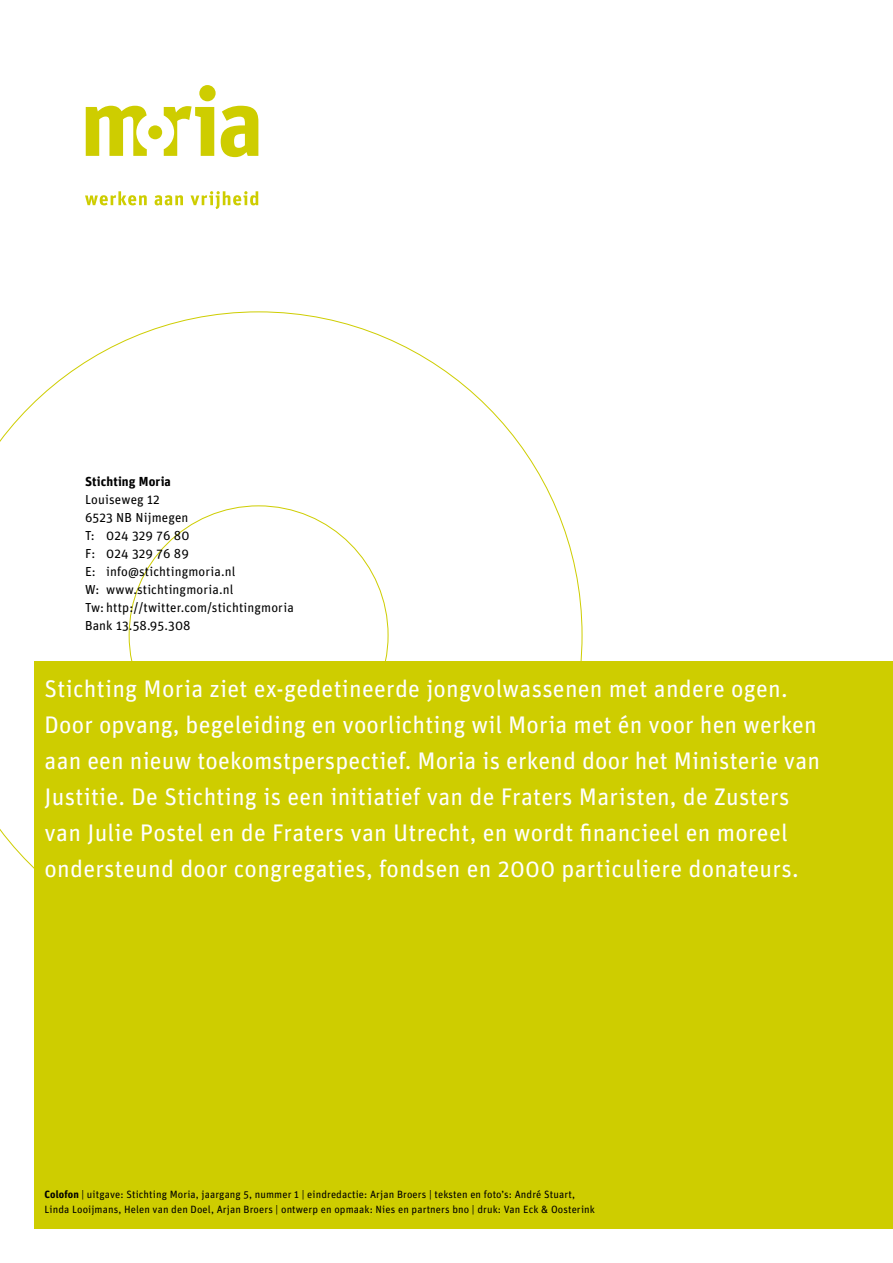
<style>
.page{position:relative;width:893px;height:1263px;background:#fff}
.page>*{position:absolute;margin:0;border:0;box-sizing:border-box;transform-origin:0 0}
.t1{font:24px/36px "Unit";letter-spacing:.01em;color:#fff}
.t2{font:13.05px/18px "Unit";letter-spacing:.01em;color:#000}
.t3{font:700 13.05px "Unit";letter-spacing:.01em;color:#000}
.t4{font:10.5px/15px "Unit";letter-spacing:.01em;color:#000}
.s1{font-weight:700}
</style>
<div class="page">
<svg style="left:0;top:311px;width:583px;height:558px"></svg>
<div style="left:34px;top:662px;width:859px;height:567px;background:#cecd00"></div>
<svg style="left:86px;top:85px;width:172px;height:72px"></svg>
<svg style="left:85px;top:191px;width:62px;height:14px"></svg>
<svg style="left:155px;top:195px;width:28px;height:10px"></svg>
<svg style="left:190px;top:191px;width:68px;height:18px"></svg>
<p class="t3" style="left:85px;top:473px;width:87px">Stichting Moria</p>
<p class="t2" style="left:85px;top:490px;width:210px">Louiseweg 12<br>6523 NB Nijmegen<br>T: 024 329 76 80<br>F: 024 329 76 89<br>E: info@stichtingmoria.nl<br>W: www.stichtingmoria.nl<br>Tw: http://twitter.com/stichtingmoria<br>Bank 13.58.95.308</p>
<p class="t1" style="left:45px;top:670px;width:777px">Stichting Moria ziet ex-gedetineerde jongvolwassenen met andere ogen.<br>Door opvang, begeleiding en voorlichting wil Moria met én voor hen werken aan een nieuw toekomstperspectief. Moria is erkend door het Ministerie van Justitie. De Stichting is een initiatief van de Fraters Maristen, de Zusters van Julie Postel en de Fraters van Utrecht, en wordt financieel en moreel ondersteund door congregaties, fondsen en 2000 particuliere donateurs.</p>
<p class="t4" style="left:45px;top:1187px;width:552px"><span class="s1">Colofon</span> | uitgave: Stichting Moria, jaargang 5, nummer 1 | eindredactie: Arjan Broers | teksten en foto’s: André Stuart,<br>Linda Looijmans, Helen van den Doel, Arjan Broers | ontwerp en opmaak: Nies en partners bno | druk: Van Eck &amp; Oosterink</p>
</div>
